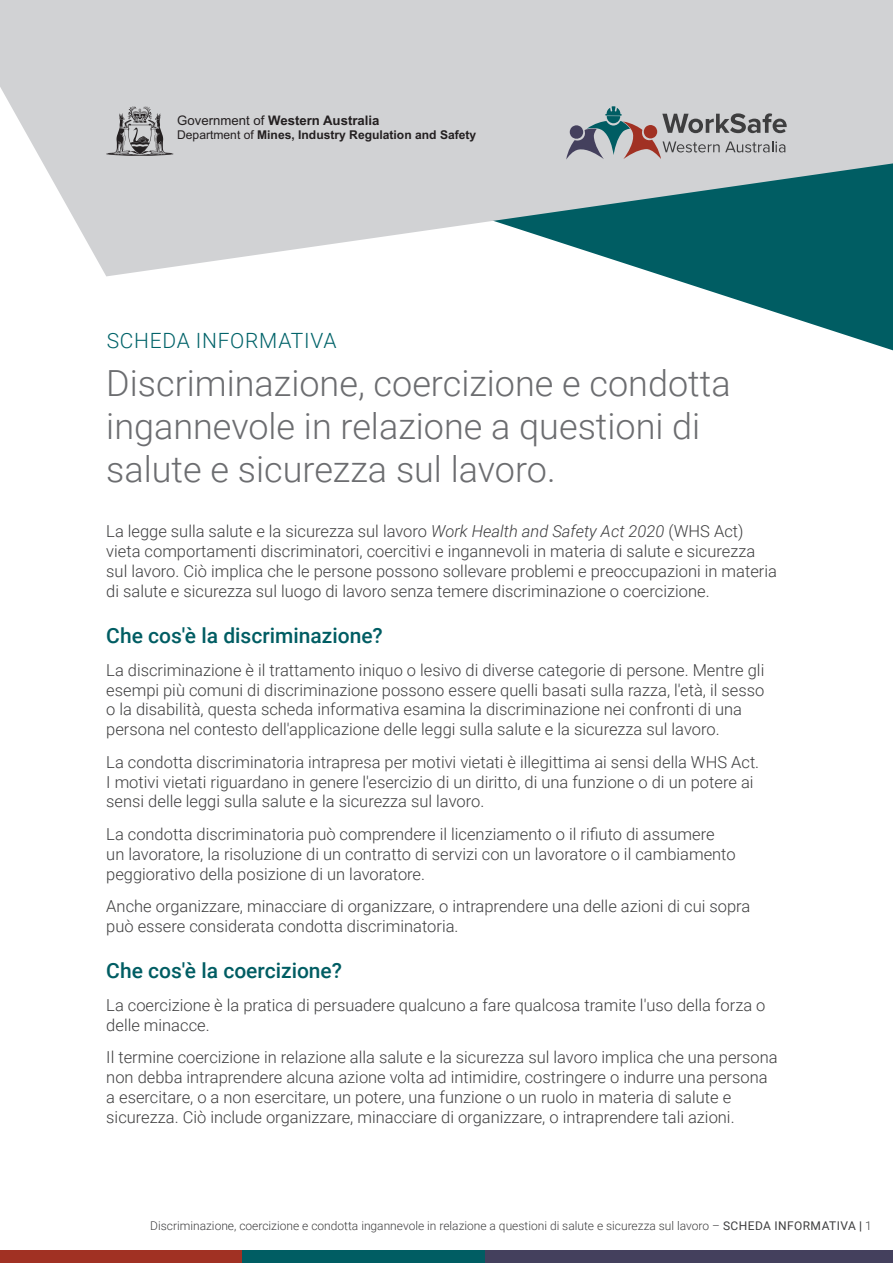
<style>
.page{position:relative;width:893px;height:1263px;background:#fff}
.page>*{position:absolute;margin:0;border:0;box-sizing:border-box;transform-origin:0 0}
.Heading_1{font:300 36px/43.2px "Roboto";color:#6c6d70}
.Heading_2{font:500 21px "Roboto";color:#005d63}
.Text{font:300 21px "Roboto";letter-spacing:.035em;color:#006369}
.Text-2{font:300 16.5px/19.8px "Roboto";color:#3e3e3f}
.t1{font:700 13.2px "Arial";color:#231f20}
.t2{font:700 12.15px "Arial";color:#231f20}
.t3{font:300 12px "Roboto";color:#3e3e3f}
.s1{font-weight:400}
.s2{font-style:italic}
.s3{font-weight:500}
</style>
<div class="page">
<div style="left:0;top:1250px;width:242px;height:13px;background:#a13123"></div>
<div style="left:485px;top:1250px;width:408px;height:13px;background:#44405d"></div>
<div style="left:242px;top:1250px;width:243px;height:13px;background:#005d63"></div>
<svg style="left:664px;top:276px;width:229px;height:74px"></svg>
<svg style="left:0;top:0;width:893px;height:276px;fill:#d1d2d4"></svg>
<svg style="left:106px;top:106px;width:67px;height:50px"></svg>
<svg style="left:566px;top:106px;width:221px;height:54px"></svg>
<p class="t1" style="left:177px;top:112px;width:204px"><span class="s1">Government of</span> Western Australia</p>
<p class="t2" style="left:177px;top:126px;width:301px"><span class="s1">Department of</span> Mines, Industry Regulation and Safety</p>
<p class="Text" style="left:107px;top:326px;width:231px">SCHEDA INFORMATIVA</p>
<h1 class="Heading_1" style="left:106px;top:360px;width:626px">Discriminazione, coercizione e condotta ingannevole in relazione a questioni di salute e sicurezza sul lavoro.</h1>
<p class="Text-2" style="left:106px;top:521px;width:672px">La legge sulla salute e la sicurezza sul lavoro <span class="s2">Work Health and Safety Act 2020</span> (WHS Act) vieta comportamenti discriminatori, coercitivi e ingannevoli in materia di salute e sicurezza sul lavoro. Ciò implica che le persone possono sollevare problemi e preoccupazioni in materia di salute e sicurezza sul luogo di lavoro senza temere discriminazione o coercizione.</p>
<h2 class="Heading_2" style="left:106px;top:621px;width:278px">Che cos'è la discriminazione?</h2>
<p class="Text-2" style="left:106px;top:659px;width:659px">La discriminazione è il trattamento iniquo o lesivo di diverse categorie di persone. Mentre gli esempi più comuni di discriminazione possono essere quelli basati sulla razza, l'età, il sesso o la disabilità, questa scheda informativa esamina la discriminazione nei confronti di una persona nel contesto dell'applicazione delle leggi sulla salute e la sicurezza sul lavoro.</p>
<p class="Text-2" style="left:106px;top:751px;width:654px">La condotta discriminatoria intrapresa per motivi vietati è illegittima ai sensi della WHS Act.<br>I motivi vietati riguardano in genere l'esercizio di un diritto, di una funzione o di un potere ai sensi delle leggi sulla salute e la sicurezza sul lavoro.</p>
<p class="Text-2" style="left:106px;top:823px;width:631px">La condotta discriminatoria può comprendere il licenziamento o il rifiuto di assumere un lavoratore, la risoluzione di un contratto di servizi con un lavoratore o il cambiamento peggiorativo della posizione di un lavoratore.</p>
<p class="Text-2" style="left:106px;top:896px;width:646px">Anche organizzare, minacciare di organizzare, o intraprendere una delle azioni di cui sopra può essere considerata condotta discriminatoria.</p>
<h2 class="Heading_2" style="left:106px;top:956px;width:237px">Che cos'è la coercizione?</h2>
<p class="Text-2" style="left:106px;top:994px;width:661px">La coercizione è la pratica di persuadere qualcuno a fare qualcosa tramite l'uso della forza o delle minacce.</p>
<p class="Text-2" style="left:106px;top:1047px;width:673px">Il termine coercizione in relazione alla salute e la sicurezza sul lavoro implica che una persona non debba intraprendere alcuna azione volta ad intimidire, costringere o indurre una persona a esercitare, o a non esercitare, un potere, una funzione o un ruolo in materia di salute e sicurezza. Ciò include organizzare, minacciare di organizzare, o intraprendere tali azioni.</p>
<p class="t3" style="left:150px;top:1217px;width:723px">Discriminazione, coercizione e condotta ingannevole in relazione a questioni di salute e sicurezza sul lavoro – <span class="s1">SCHEDA INFORMATIVA</span> <span class="s3">|</span> 1</p>
</div>
